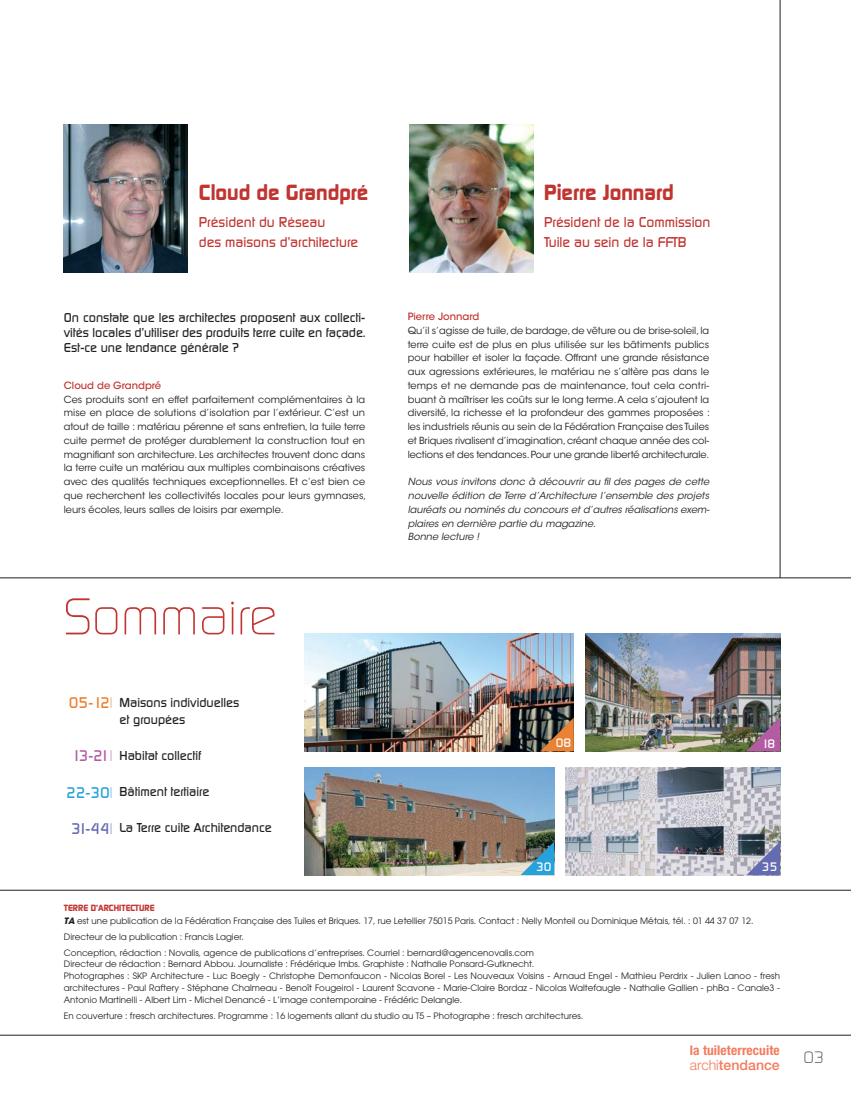
<style>
.page{position:relative;width:851px;height:1099px;background:#fff}
.page>*{position:absolute;margin:0;border:0;box-sizing:border-box;transform-origin:0 0}
.t1{font:300 50px "Digital";color:#c13531}
.t2{font:700 21.25px "Digital";color:#c13531}
.t3{font:300 15.75px "Digital";color:#231f20}
.t4{font:500 15px "Digital";color:#eb8134}
.t5{font:500 15px "Digital";color:#b35ca4}
.t6{font:500 15px "Digital";color:#25a2dc}
.t7{font:500 15px "Digital";color:#656bb1}
.t8{font:500 14.12px "Helvetica Neue";color:#f47a5c}
.t9{font:500 13.75px/20px "Digital";color:#c13531}
.t10{font:700 condensed 13.38px "Helvetica Neue";letter-spacing:.01em;color:#f47a5c}
.t11{font:500 12.5px/15px "Digital";color:#231f20;text-align:justify}
.t12{font:500 11.88px "Digital";color:#fff}
.t13{font:500 10px "ITC Avant Garde Std";color:#c13531}
.t14{font:9.75px/13.8px "ITC Avant Garde Std";letter-spacing:-.01em;color:#231f20;text-align:justify}
.t15{font:italic 9.75px/13.8px "ITC Avant Garde Std";color:#231f20}
.t16{font:8.75px/11.9px "Avant Garde";color:#231f20}
.t17{font:700 8.75px "Digital";color:#c13531}
.s1{font-weight:300}
.s2{font-weight:700;font-style:italic}
</style>
<div class="page">
<img style="left:305px;top:767px;width:249px;height:108px">
<img style="left:565px;top:767px;width:215px;height:108px">
<img style="left:409px;top:124px;width:124px;height:149px">
<hr style="left:0;top:1034px;width:850px;height:1px;background:#231f20">
<hr style="left:779px;top:0;width:1px;height:578px;background:#231f20">
<img style="left:64px;top:124px;width:124px;height:149px">
<svg style="left:520px;top:841px;width:34px;height:34px"></svg>
<svg style="left:746px;top:841px;width:34px;height:34px"></svg>
<img style="left:585px;top:634px;width:195px;height:117px">
<svg style="left:746px;top:717px;width:34px;height:34px"></svg>
<img style="left:305px;top:634px;width:268px;height:117px">
<svg style="left:540px;top:717px;width:33px;height:34px"></svg>
<hr style="left:0;top:577px;width:850px;height:1px;background:#231f20">
<hr style="left:0;top:890px;width:850px;height:1px;background:#231f20">
<h2 class="t2" style="left:199px;top:184px;width:171px">Cloud de Grandpré</h2>
<h3 class="t9" style="left:199px;top:214px;width:161px">Président du Réseau<br>des maisons d’architecture</h3>
<h2 class="t2" style="left:544px;top:184px;width:131px">Pierre Jonnard</h2>
<h3 class="t9" style="left:544px;top:214px;width:168px">Président de la Commission<br>Tuile au sein de la FFTB</h3>
<p class="t11" style="left:64px;top:311px;width:303px">On constate que les architectes proposent aux collecti&shy;vités locales d’utiliser des produits terre cuite en façade.<br>Est-ce une tendance générale ?</p>
<p class="t13" style="left:64px;top:381px;width:99px">Cloud de Grandpré</p>
<p class="t14" style="left:64px;top:393px;width:304px">Ces produits sont en effet parfaitement complémentaires à la mise en place de solutions d’isolation par l’extérieur. C’est un atout de taille : matériau pérenne et sans entretien, la tuile terre cuite permet de protéger durablement la construction tout en magnifiant son architecture. Les architectes trouvent donc dans la terre cuite un matériau aux multiples combinaisons créatives avec des qualités techniques exceptionnelles. Et c’est bien ce que recherchent les collectivités locales pour leurs gymnases, leurs écoles, leurs salles de loisirs par exemple.</p>
<h1 class="t1" style="left:64px;top:598px;width:214px">Sommaire</h1>
<p class="t13" style="left:407px;top:313px;width:73px">Pierre Jonnard</p>
<p class="t14" style="left:407px;top:324px;width:303px">Qu’il s’agisse de tuile, de bardage, de vêture ou de brise-soleil, la terre cuite est de plus en plus utilisée sur les bâtiments publics pour habiller et isoler la façade. Offrant une grande résistance aux agressions extérieures, le matériau ne s’altère pas dans le temps et ne demande pas de maintenance, tout cela contri&shy;buant à maîtriser les coûts sur le long terme. A cela s’ajoutent la diversité, la richesse et la profondeur des gammes proposées : les industriels réunis au sein de la Fédération Française des Tuiles et Briques rivalisent d’imagination, créant chaque année des col&shy;lections et des tendances. Pour une grande liberté architecturale.</p>
<p class="t15" style="left:407px;top:476px;width:303px">Nous vous invitons donc à découvrir au fil des pages de cette nouvelle édition de Terre d’Architecture l’ensemble des projets lauréats ou nominés du concours et d’autres réalisations exem&shy;plaires en dernière partie du magazine.<br>Bonne lecture !</p>
<h3 class="t4" style="left:69px;top:696px;width:45px">05-12<span class="s1">I</span></h3>
<h3 class="t5" style="left:72px;top:750px;width:42px">13-21<span class="s1">I</span></h3>
<h3 class="t6" style="left:66px;top:786px;width:48px">22-30<span class="s1">I</span></h3>
<h3 class="t7" style="left:71px;top:823px;width:43px">31-44<span class="s1">I</span></h3>
<p class="t11" style="left:120px;top:694px;width:121px;line-height:17.9px">Maisons individuelles et groupées</p>
<p class="t11" style="left:120px;top:749px;width:83px">Habitat collectif</p>
<p class="t11" style="left:120px;top:785px;width:91px">Bâtiment tertiaire</p>
<p class="t11" style="left:120px;top:820px;width:153px">La Terre cuite Architendance</p>
<p class="t12" style="left:555px;top:739px;width:17px">08</p>
<p class="t12" style="left:761px;top:739px;width:15px">18</p>
<p class="t12" style="left:536px;top:862px;width:17px">30</p>
<p class="t12" style="left:761px;top:862px;width:17px">35</p>
<p class="t17" style="left:64px;top:904px;width:92px">TERRE D’ARCHITECTURE</p>
<p class="t16" style="left:64px;top:913px;width:691px;line-height:15.9px"><span class="s2">TA</span> est une publication de la Fédération Française des Tuiles et Briques. 17, rue Letellier 75015 Paris. Contact : Nelly Monteil ou Dominique Métais, tél. : 01 44 37 07 12.<br>Directeur de la publication : Francis Lagier.<br>Conception, rédaction : Novalis, agence de publications d’entreprises. Courriel : bernard@agencenovalis.com</p>
<p class="t16" style="left:64px;top:959px;width:717px">Directeur de rédaction : Bernard Abbou. Journaliste : Frédérique Imbs. Graphiste : Nathalie Ponsard-Gutknecht.<br>Photographes : SKP Architecture - Luc Boegly - Christophe Demonfaucon - Nicolas Borel - Les Nouveaux Voisins - Arnaud Engel - Mathieu Perdrix - Julien Lanoo - fresh architectures - Paul Raftery - Stéphane Chalmeau - Benoît Fougeirol - Laurent Scavone - Marie-Claire Bordaz - Nicolas Waltefaugle - Nathalie Gallien - phBa - Canale3 - Antonio Martinelli - Albert Lim - Michel Denancé - L’image contemporaine - Frédéric Delangle.</p>
<p class="t16" style="left:64px;top:1011px;width:520px">En couverture : fresch architectures. Programme : 16 logements allant du studio au T5 – Photographe : fresch architectures.</p>
<h3 class="t10" style="left:689px;top:1042px;width:91px">la tuileterrecuite</h3>
<h3 class="t8" style="left:689px;top:1059px;width:91px"><span class="s1">archi</span>tendance</h3>
<h3 class="t3" style="left:803px;top:1051px;width:23px">03</h3>
</div>
